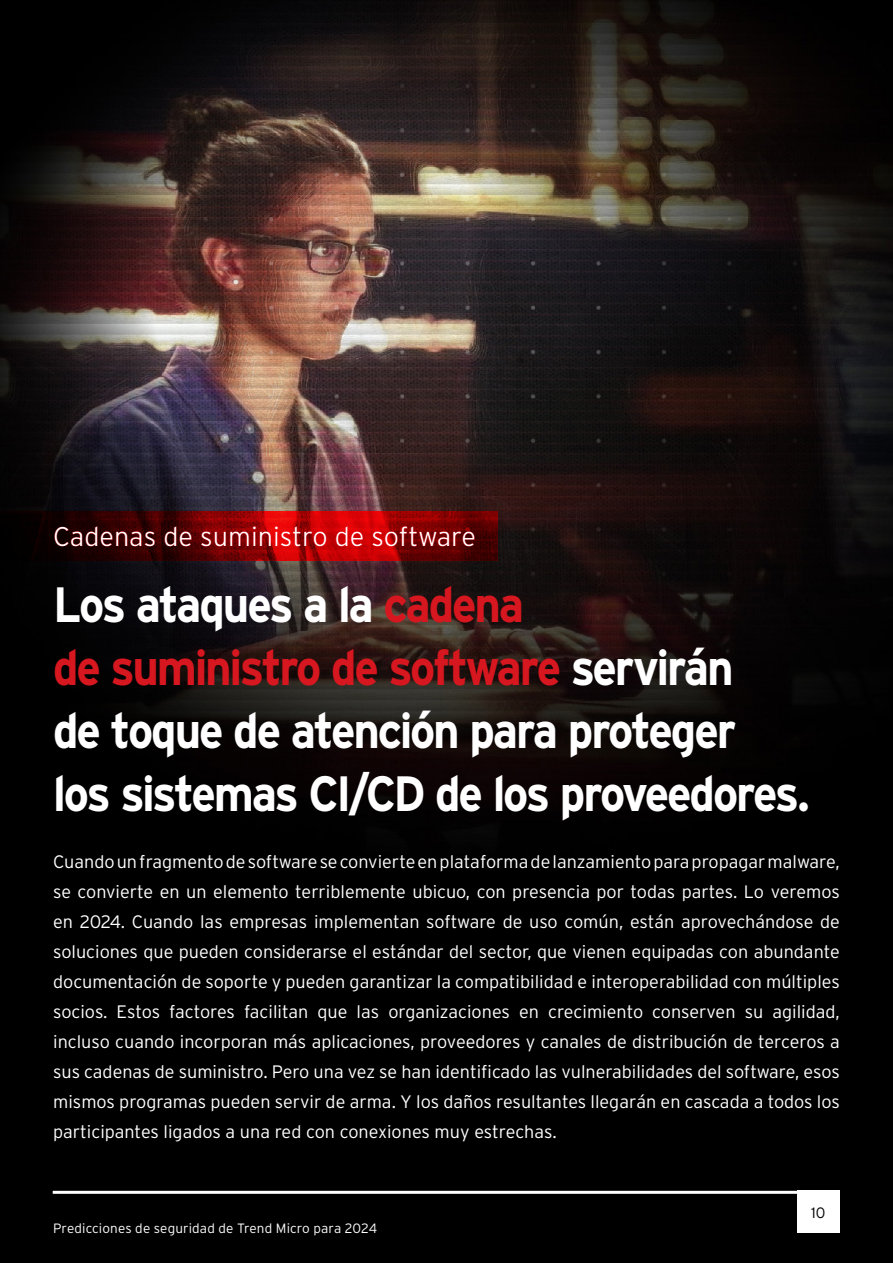
<style>
.page{position:relative;width:893px;height:1263px;background:#000}
.page>*{position:absolute;margin:0;border:0;box-sizing:border-box;transform-origin:0 0}
.H1_Section_Header{font:700 49.5px/63px "Interstate";letter-spacing:-.05em;color:#fff;scale:.92 1}
.Body_Text_Category{font:300 27px "Interstate";color:#fff}
.Body_Text_Section{font:300 18px/30px "Interstate";color:#fff;text-align:justify}
.t1{font:300 15px "Interstate";color:#000}
.t2{font:300 13.5px "Interstate";letter-spacing:.01em;color:#fff}
.s1{color:#d7171f}
</style>
<div class="page">
<img style="left:0;top:0;width:893px;height:801px">
<div style="left:797px;top:1191px;width:42px;height:42px;background:#fff"></div>
<hr style="left:53px;top:1191px;width:786px;height:3px;background:#fff">
<svg style="left:0;top:512px;width:497px;height:49px"></svg>
<p class="Body_Text_Category" style="left:53px;top:520px;width:425px">Cadenas de suministro de software</p>
<p class="H1_Section_Header" style="left:53px;top:573px;width:824px">Los ataques a la <span class="s1">cadena<br>de suministro de software</span> servirán<br>de toque de atención para proteger<br>los sistemas CI/CD de los proveedores.</p>
<p class="Body_Text_Section" style="left:53px;top:846px;width:788px">Cuando un fragmento de software se convierte en plataforma de lanzamiento para propagar malware, se convierte en un elemento terriblemente ubicuo, con presencia por todas partes. Lo veremos en 2024. Cuando las empresas implementan software de uso común, están aprovechándose de soluciones que pueden considerarse el estándar del sector, que vienen equipadas con abundante documentación de soporte y pueden garantizar la compatibilidad e interoperabilidad con múltiples socios. Estos factores facilitan que las organizaciones en crecimiento conserven su agilidad, incluso cuando incorporan más aplicaciones, proveedores y canales de distribución de terceros a sus cadenas de suministro. Pero una vez se han identificado las vulnerabilidades del software, esos mismos programas pueden servir de arma. Y los daños resultantes llegarán en cascada a todos los participantes ligados a una red con conexiones muy estrechas.</p>
<p class="t2" style="left:53px;top:1220px;width:326px">Predicciones de seguridad de Trend Micro para 2024</p>
<p class="t1" style="left:811px;top:1203px;width:16px">10</p>
</div>
